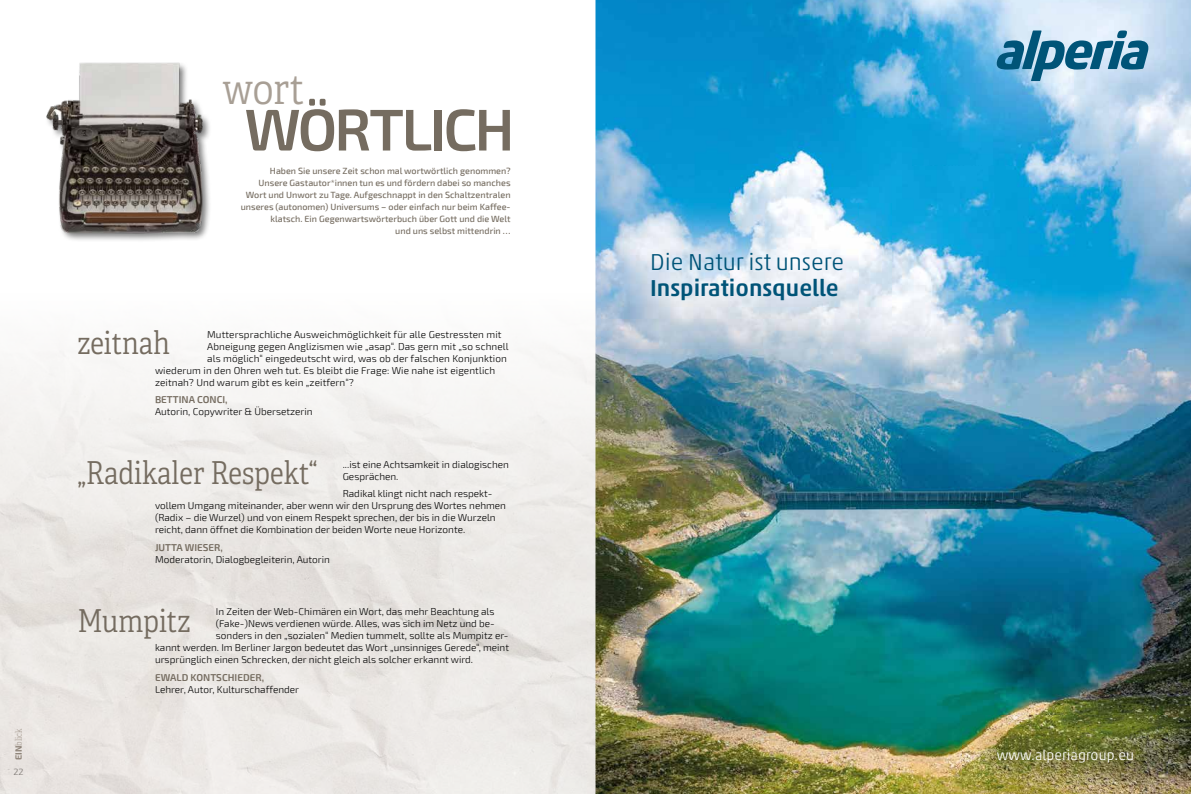
<style>
.page{position:relative;width:1191px;height:794px;background:#fff}
.page>*{position:absolute;margin:0;border:0;box-sizing:border-box;transform-origin:0 0}
.t1{font:600 58.8px "Exo 2";letter-spacing:-.05em;color:#756c60}
.t2{font:300 43.4px "Adelle Condensed";color:#a89f95}
.t3{font:300 31.6px "Adelle Condensed";color:#756c60}
.t4{font:500 23.3px "Akko Pro";color:#005478}
.t5{font:300 23.3px "Akko Pro";color:#005478}
.t6{font:300 14.2px "Akko Pro";color:#fff}
.t7{font:300 10px/12px "Exo 2";color:#000}
.t8{font:600 10px "Exo 2";color:#756c60}
.t9{font:500 9px/12px "Exo 2";color:#756c60;text-align:right}
.t10{font:300 9px "Adelle Condensed";color:#a0988e}
.t11{font:300 9px "Exo 2";color:#575756}
.s1{font-family:"Exo 2";font-weight:700;color:#756c60}
</style>
<div class="page">
<div style="left:45px;top:62px;width:166px;height:181px;background:#000;opacity:.51"></div>
<img style="left:45px;top:62px;width:166px;height:177px">
<img style="left:595px;top:0;width:596px;height:794px">
<img style="left:912px;top:0;width:279px;height:165px">
<svg style="left:996px;top:30px;width:152px;height:51px;background:#77a7c2"></svg>
<img style="left:602px;top:203px;width:289px;height:145px">
<img style="left:963px;top:715px;width:204px;height:79px">
<p class="t10" style="left:13px;top:760px;width:33px;rotate:-90deg"><span class="s1">EIN</span>blick</p>
<p class="t11" style="left:13px;top:766px;width:12px">22</p>
<h2 class="t2" style="left:223px;top:62px;width:83px">wort</h2>
<h1 class="t1" style="left:244px;top:95px;width:272px">WÖRTLICH</h1>
<p class="t9" style="left:241px;top:165px;width:271px">Haben Sie unsere Zeit schon mal wortwörtlich genommen?<br>Unsere Gastautor*innen tun es und fördern dabei so manches Wort und Unwort zu Tage. Aufgeschnappt in den Schaltzentralen unseres (autonomen) Universums – oder einfach nur beim Kaffee&shy;klatsch. Ein Gegenwartswörterbuch über Gott und die Welt<br>und uns selbst mittendrin …</p>
<h3 class="t3" style="left:77px;top:324px;width:94px">zeitnah</h3>
<p class="t7" style="left:207px;top:328px;width:296px">Muttersprachliche Ausweichmöglichkeit für alle Gestressten mit</p>
<p class="t7" style="left:207px;top:340px;width:303px">Abneigung gegen Anglizismen wie „asap“. Das gern mit „so schnell</p>
<p class="t7" style="left:207px;top:352px;width:301px">als möglich“ eingedeutscht wird, was ob der falschen Konjunktion</p>
<p class="t7" style="left:155px;top:364px;width:342px">wiederum in den Ohren weh tut. Es bleibt die Frage: Wie nahe ist eigentlich</p>
<p class="t7" style="left:155px;top:376px;width:200px">zeitnah? Und warum gibt es kein „zeitfern“?</p>
<p class="t8" style="left:155px;top:394px;width:74px">BETTINA CONCI,</p>
<p class="t7" style="left:155px;top:406px;width:159px">Autorin, Copywriter &amp; Übersetzerin</p>
<h3 class="t3" style="left:77px;top:454px;width:241px">„Radikaler Respekt“</h3>
<p class="t7" style="left:343px;top:458px;width:168px">...ist eine Achtsamkeit in dialogischen<br>Gesprächen.</p>
<p class="t7" style="left:155px;top:488px;width:352px;text-indent:188px">Radikal klingt nicht nach respekt&shy;vollem Umgang miteinander, aber wenn wir den Ursprung des Wortes nehmen (Radix – die Wurzel) und von einem Respekt sprechen, der bis in die Wurzeln reicht, dann öffnet die Kombination der beiden Worte neue Horizonte.</p>
<p class="t8" style="left:155px;top:541px;width:69px">JUTTA WIESER,</p>
<p class="t7" style="left:155px;top:554px;width:176px">Moderatorin, Dialogbegleiterin, Autorin</p>
<h3 class="t3" style="left:77px;top:602px;width:114px">Mumpitz</h3>
<p class="t7" style="left:216px;top:606px;width:280px">In Zeiten der Web-Chimären ein Wort, das mehr Beachtung als</p>
<p class="t7" style="left:216px;top:618px;width:280px">(Fake-)News verdienen würde. Alles, was sich im Netz und be-</p>
<p class="t7" style="left:216px;top:630px;width:294px">sonders in den „sozialen“ Medien tummelt, sollte als Mumpitz er-</p>
<p class="t7" style="left:155px;top:642px;width:355px">kannt werden. Im Berliner Jargon bedeutet das Wort „unsinniges Gerede“, meint</p>
<p class="t7" style="left:155px;top:654px;width:320px">ursprünglich einen Schrecken, der nicht gleich als solcher erkannt wird.</p>
<p class="t8" style="left:155px;top:671px;width:111px">EWALD KONTSCHIEDER,</p>
<p class="t7" style="left:155px;top:683px;width:146px">Lehrer, Autor, Kulturschaffender</p>
<h3 class="t5" style="left:650px;top:248px;width:195px">Die Natur ist unsere</h3>
<h3 class="t4" style="left:650px;top:273px;width:190px">Inspirationsquelle</h3>
<h3 class="t6" style="left:996px;top:746px;width:139px">www.alperiagroup.eu</h3>
</div>
